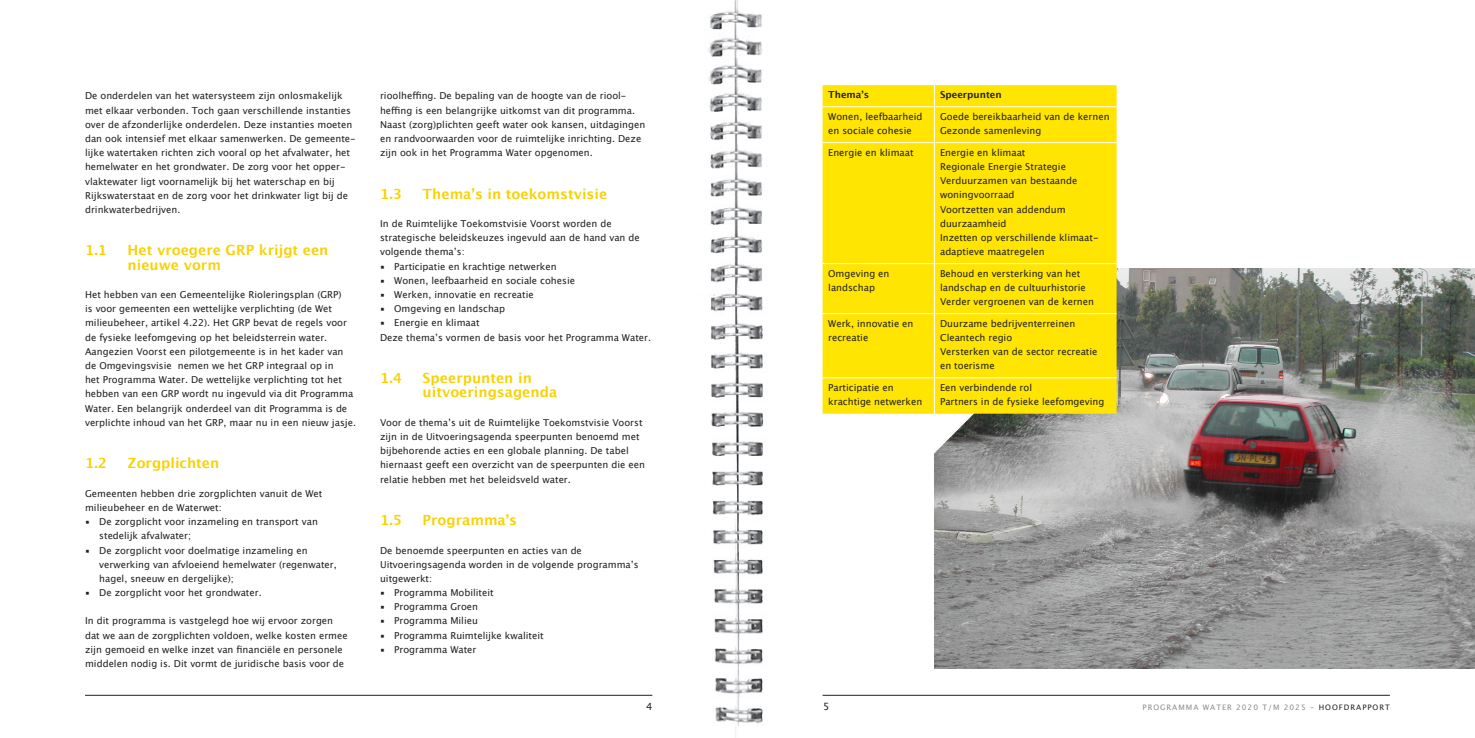
<style>
.page{position:relative;width:1475px;height:738px;background:#fff}
.page>*{position:absolute;margin:0;border:0;box-sizing:border-box;transform-origin:0 0}
.Alineakop_geel{font:700 14px/14.2px "Lucida Grande";color:#f8d202}
.t1{font:10px "Lucida Grande";color:#231f20}
.platte_tekst{font:9.5px/14.2px "Lucida Grande";color:#231f20}
.tabeltekst{font:9.5px/14.2px "Lucida Grande";color:#231f20}
.tekst_inspring{font:9.5px/14.2px "Lucida Grande";color:#231f20}
.tabeltekst-2{font:700 9.5px "Lucida Grande";color:#231f20}
.t2{font:7.5px "Lucida Grande";letter-spacing:.13em;color:#8a8c8f}
.s1{color:#231f20}
</style>
<div class="page">
<img style="left:934px;top:268px;width:540px;height:399px">
<svg style="left:933px;top:413px;width:42px;height:41px"></svg>
<div style="left:822px;top:85px;width:294px;height:328px;background:#ffe501"></div>
<svg style="left:933px;top:85px;width:1px;height:21px"></svg>
<hr style="left:822px;top:106px;width:112px;height:1px;background:#fff">
<hr style="left:934px;top:106px;width:182px;height:1px;background:#fff">
<hr style="left:933px;top:107px;width:1px;height:35px;background:#fff">
<hr style="left:822px;top:142px;width:112px;height:1px;background:#fff">
<hr style="left:934px;top:142px;width:182px;height:1px;background:#fff">
<hr style="left:933px;top:143px;width:1px;height:120px;background:#fff">
<hr style="left:822px;top:263px;width:112px;height:1px;background:#fff">
<hr style="left:934px;top:263px;width:182px;height:1px;background:#fff">
<hr style="left:933px;top:264px;width:1px;height:49px;background:#fff">
<hr style="left:822px;top:313px;width:112px;height:1px;background:#fff">
<hr style="left:934px;top:313px;width:182px;height:1px;background:#fff">
<hr style="left:933px;top:314px;width:1px;height:63px;background:#fff">
<hr style="left:822px;top:377px;width:112px;height:1px;background:#fff">
<hr style="left:934px;top:377px;width:182px;height:1px;background:#fff">
<hr style="left:933px;top:378px;width:1px;height:35px;background:#fff">
<hr style="left:822px;top:694px;width:567px;height:1px;background:#231f20">
<hr style="left:85px;top:694px;width:567px;height:1px;background:#231f20">
<img style="left:708px;top:0;width:56px;height:737px">
<p class="platte_tekst" style="left:85px;top:89px;width:272px">De onderdelen van het watersysteem zijn onlosmakelijk met elkaar verbonden. Toch gaan verschillende instanties over de afzonderlijke onderdelen. Deze instanties moeten dan ook intensief met elkaar samenwerken. De gemeente&shy;lijke watertaken richten zich vooral op het afvalwater, het hemelwater en het grondwater. De zorg voor het opper&shy;vlaktewater ligt voornamelijk bij het waterschap en bij Rijkswaterstaat en de zorg voor het drinkwater ligt bij de drinkwaterbedrijven.</p>
<p class="Alineakop_geel" style="left:85px;top:243px;width:23px">1.1</p>
<p class="Alineakop_geel" style="left:128px;top:243px;width:202px">Het vroegere GRP krijgt een nieuwe vorm</p>
<p class="platte_tekst" style="left:85px;top:287px;width:272px">Het hebben van een Gemeentelijke Rioleringsplan (GRP)<br>is voor gemeenten een wettelijke verplichting (de Wet milieubeheer, artikel 4.22). Het GRP bevat de regels voor de fysieke leefomgeving op het beleidsterrein water.<br>Aangezien Voorst een pilotgemeente is in het kader van de Omgevingsvisie nemen we het GRP integraal op in<br>het Programma Water. De wettelijke verplichting tot het hebben van een GRP wordt nu ingevuld via dit Programma Water. Een belangrijk onderdeel van dit Programma is de verplichte inhoud van het GRP, maar nu in een nieuw jasje.</p>
<p class="Alineakop_geel" style="left:85px;top:456px;width:23px">1.2</p>
<p class="Alineakop_geel" style="left:128px;top:456px;width:93px">Zorgplichten</p>
<p class="platte_tekst" style="left:85px;top:486px;width:239px">Gemeenten hebben drie zorgplichten vanuit de Wet milieubeheer en de Waterwet:</p>
<p class="tekst_inspring" style="left:99px;top:514px;width:220px;text-indent:-14px">▪ De zorgplicht voor inzameling en transport van stedelijk afvalwater;</p>
<p class="tekst_inspring" style="left:99px;top:542px;width:239px;text-indent:-14px">▪ De zorgplicht voor doelmatige inzameling en verwerking van afvloeiend hemelwater (regenwater, hagel, sneeuw en dergelijke);</p>
<p class="tekst_inspring" style="left:85px;top:585px;width:178px">▪ De zorgplicht voor het grondwater.</p>
<p class="platte_tekst" style="left:85px;top:613px;width:264px">In dit programma is vastgelegd hoe wij ervoor zorgen dat we aan de zorgplichten voldoen, welke kosten ermee zijn gemoeid en welke inzet van financiële en personele middelen nodig is. Dit vormt de juridische basis voor de</p>
<p class="platte_tekst" style="left:380px;top:89px;width:256px">rioolheffing. De bepaling van de hoogte van de riool&shy;heffing is een belangrijke uitkomst van dit programma.</p>
<p class="platte_tekst" style="left:380px;top:117px;width:267px">Naast (zorg)plichten geeft water ook kansen, uitdagingen en randvoorwaarden voor de ruimtelijke inrichting. Deze zijn ook in het Programma Water opgenomen.</p>
<p class="Alineakop_geel" style="left:380px;top:186px;width:23px">1.3</p>
<p class="Alineakop_geel" style="left:422px;top:186px;width:186px">Thema’s in toekomstvisie</p>
<p class="platte_tekst" style="left:380px;top:216px;width:261px">In de Ruimtelijke Toekomstvisie Voorst worden de strategische beleidskeuzes ingevuld aan de hand van de volgende thema’s:</p>
<p class="tekst_inspring" style="left:380px;top:259px;width:178px">▪ Participatie en krachtige netwerken</p>
<p class="tekst_inspring" style="left:380px;top:273px;width:196px">▪ Wonen, leefbaarheid en sociale cohesie</p>
<p class="tekst_inspring" style="left:380px;top:287px;width:155px">▪ Werken, innovatie en recreatie</p>
<p class="tekst_inspring" style="left:380px;top:301px;width:127px">▪ Omgeving en landschap</p>
<p class="tekst_inspring" style="left:380px;top:316px;width:101px">▪ Energie en klimaat</p>
<p class="platte_tekst" style="left:380px;top:330px;width:272px">Deze thema’s vormen de basis voor het Programma Water.</p>
<p class="Alineakop_geel" style="left:380px;top:370px;width:23px">1.4</p>
<p class="Alineakop_geel" style="left:422px;top:370px;width:136px">Speerpunten in uitvoeringsagenda</p>
<p class="platte_tekst" style="left:380px;top:415px;width:266px">Voor de thema’s uit de Ruimtelijke Toekomstvisie Voorst zijn in de Uitvoeringsagenda speerpunten benoemd met bijbehorende acties en een globale planning. De tabel hiernaast geeft een overzicht van de speerpunten die een relatie hebben met het beleidsveld water.</p>
<p class="Alineakop_geel" style="left:380px;top:512px;width:23px">1.5</p>
<p class="Alineakop_geel" style="left:422px;top:512px;width:96px">Programma’s</p>
<p class="platte_tekst" style="left:380px;top:542px;width:260px">De benoemde speerpunten en acties van de<br>Uitvoeringsagenda worden in de volgende programma’s uitgewerkt:</p>
<p class="tekst_inspring" style="left:380px;top:585px;width:115px">▪ Programma Mobiliteit</p>
<p class="tekst_inspring" style="left:380px;top:599px;width:99px">▪ Programma Groen</p>
<p class="tekst_inspring" style="left:380px;top:613px;width:99px">▪ Programma Milieu</p>
<p class="tekst_inspring" style="left:380px;top:627px;width:165px">▪ Programma Ruimtelijke kwaliteit</p>
<p class="tekst_inspring" style="left:380px;top:642px;width:98px">▪ Programma Water</p>
<p class="tabeltekst-2" style="left:828px;top:87px;width:42px">Thema’s</p>
<p class="tabeltekst-2" style="left:939px;top:87px;width:63px">Speerpunten</p>
<p class="tabeltekst" style="left:828px;top:109px;width:96px">Wonen, leefbaarheid en sociale cohesie</p>
<p class="tabeltekst" style="left:939px;top:109px;width:171px">Goede bereikbaarheid van de kernen</p>
<p class="tabeltekst" style="left:939px;top:124px;width:103px">Gezonde samenleving</p>
<p class="tabeltekst" style="left:828px;top:145px;width:87px">Energie en klimaat</p>
<p class="tabeltekst" style="left:939px;top:145px;width:87px">Energie en klimaat</p>
<p class="tabeltekst" style="left:939px;top:159px;width:127px">Regionale Energie Strategie</p>
<p class="tabeltekst" style="left:939px;top:174px;width:139px">Verduurzamen van bestaande woningvoorraad</p>
<p class="tabeltekst" style="left:939px;top:202px;width:127px">Voortzetten van addendum duurzaamheid</p>
<p class="tabeltekst" style="left:939px;top:230px;width:160px">Inzetten op verschillende klimaat&shy;adaptieve maatregelen</p>
<p class="tabeltekst" style="left:828px;top:266px;width:63px">Omgeving en landschap</p>
<p class="tabeltekst" style="left:939px;top:266px;width:147px">Behoud en versterking van het landschap en de cultuurhistorie</p>
<p class="tabeltekst" style="left:939px;top:294px;width:155px">Verder vergroenen van de kernen</p>
<p class="tabeltekst" style="left:828px;top:316px;width:87px">Werk, innovatie en recreatie</p>
<p class="tabeltekst" style="left:939px;top:316px;width:137px">Duurzame bedrijventerreinen</p>
<p class="tabeltekst" style="left:939px;top:330px;width:74px">Cleantech regio</p>
<p class="tabeltekst" style="left:939px;top:344px;width:159px">Versterken van de sector recreatie en toerisme</p>
<p class="tabeltekst" style="left:828px;top:380px;width:95px">Participatie en krachtige netwerken</p>
<p class="tabeltekst" style="left:939px;top:380px;width:93px">Een verbindende rol</p>
<p class="tabeltekst" style="left:939px;top:394px;width:166px">Partners in de fysieke leefomgeving</p>
<p class="t1" style="left:646px;top:699px;width:8px">4</p>
<p class="t1" style="left:823px;top:699px;width:8px">5</p>
<p class="t2" style="left:1142px;top:702px;width:249px">PROGRAMMA WATER 2020 T/M 2025 - <span class="s1">HOOFDRAPPORT</span></p>
</div>
